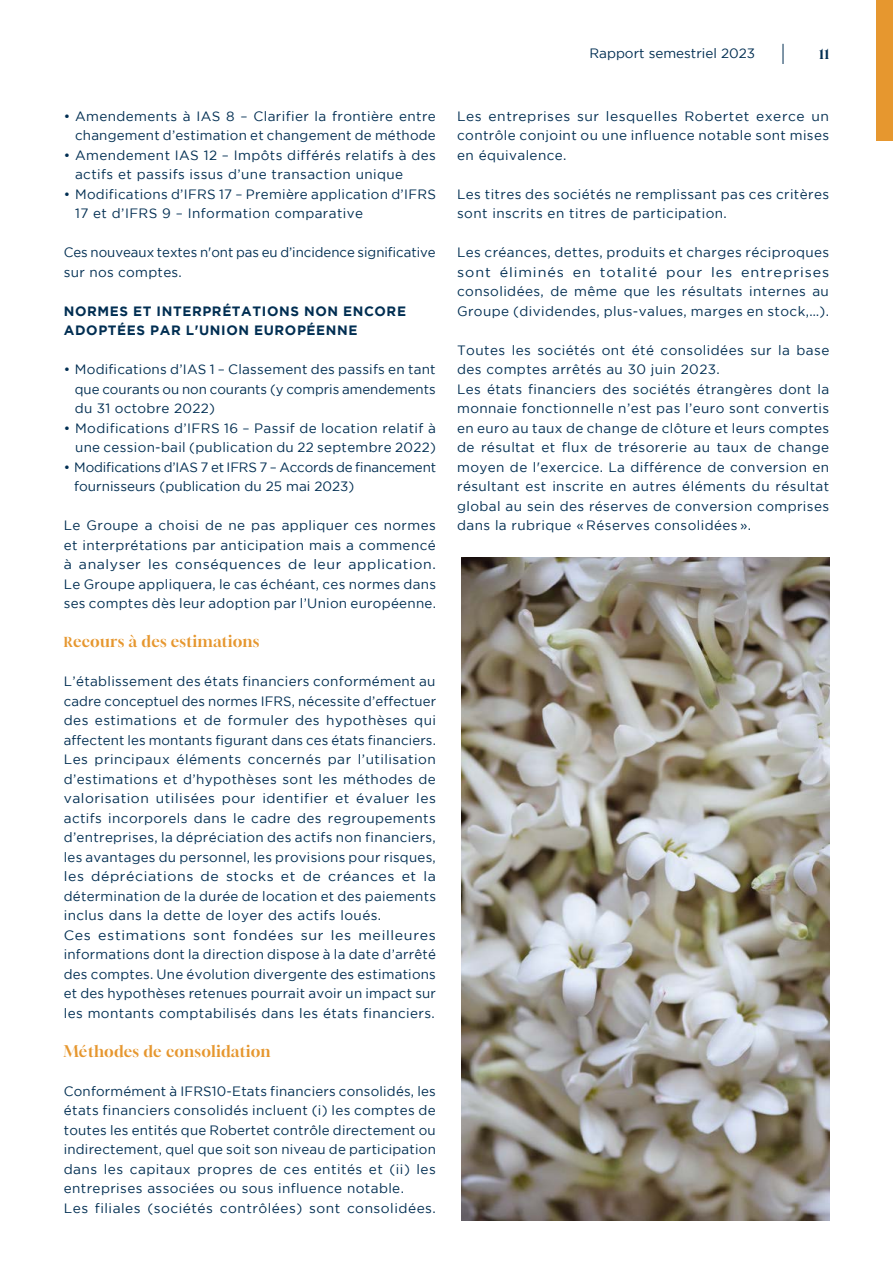
<style>
.page{position:relative;width:893px;height:1263px;background:#fff}
.page>*{position:absolute;margin:0;border:0;box-sizing:border-box;transform-origin:0 0}
.t1{font:15.75px "Gloock";letter-spacing:.015em;color:#e6972f}
.t2{font:13.5px/19.5px "Gotham";letter-spacing:.03em;color:#002e52}
.t3{font:13.5px/19.5px "Gotham";color:#002e52}
.t4{font:13.5px/19.5px "Gotham";letter-spacing:-.01em;color:#002e52}
.t5{font:700 13.5px/19.5px "Gotham";letter-spacing:.045em;color:#002e52}
.t6{font:13.5px "Gloock";color:#002e52}
.s1{font-size:13.5px}
</style>
<div class="page">
<svg style="left:783px;top:44px;width:1px;height:20px"></svg>
<div style="left:877px;top:0;width:16px;height:140px;background:#e6972f"></div>
<img style="left:461px;top:557px;width:368px;height:663px">
<p class="t2" style="left:64px;top:106px;width:374px;text-align:right">• Amendements à IAS 8 – Clarifier la frontière entre changement d’estimation et changement de méthode</p>
<p class="t2" style="left:75px;top:145px;width:362px;text-indent:-11px">• Amendement IAS 12 – Impôts différés relatifs à des actifs et passifs issus d’une transaction unique</p>
<p class="t2" style="left:75px;top:184px;width:362px;text-indent:-11px">• Modifications d’IFRS 17 – Première application d’IFRS<br>17 et d’IFRS 9 – Information comparative</p>
<p class="t3" style="left:64px;top:242px;width:373px">Ces nouveaux textes n'ont pas eu d’incidence significative sur nos comptes.</p>
<p class="t5" style="left:64px;top:301px;width:344px">NORMES ET INTERPRÉTATIONS NON ENCORE<br>ADOPTÉES PAR L'UNION EUROPÉENNE</p>
<p class="t2" style="left:75px;top:359px;width:362px;text-align:justify;text-indent:-11px">• Modifications d’IAS 1 – Classement des passifs en tant que courants ou non courants (y compris amendements du 31 octobre 2022)</p>
<p class="t2" style="left:64px;top:418px;width:374px;text-align:right">• Modifications d’IFRS 16 – Passif de location relatif à une cession-bail (publication du 22 septembre 2022)</p>
<p class="t4" style="left:74px;top:457px;width:363px;text-indent:-11px">• Modifications d’IAS 7 et IFRS 7 – Accords de financement fournisseurs (publication du 25 mai 2023)</p>
<p class="t2" style="left:64px;top:515px;width:374px;text-align:justify">Le Groupe a choisi de ne pas appliquer ces normes et interprétations par anticipation mais a commencé à analyser les conséquences de leur application.<br>Le Groupe appliquera, le cas échéant, ces normes dans ses comptes dès leur adoption par l’Union européenne.</p>
<p class="t1" style="left:64px;top:631px;width:197px"><span class="s1">R</span>ecours à des estimations</p>
<p class="t2" style="left:64px;top:671px;width:374px">L’établissement des états financiers conformément au cadre conceptuel des normes IFRS, nécessite d’effectuer des estimations et de formuler des hypothèses qui affectent les montants figurant dans ces états financiers.<br>Les principaux éléments concernés par l’utilisation d’estimations et d’hypothèses sont les méthodes de valorisation utilisées pour identifier et évaluer les actifs incorporels dans le cadre des regroupements d’entreprises, la dépréciation des actifs non financiers, les avantages du personnel, les provisions pour risques, les dépréciations de stocks et de créances et la détermination de la durée de location et des paiements inclus dans la dette de loyer des actifs loués.<br>Ces estimations sont fondées sur les meilleures informations dont la direction dispose à la date d’arrêté des comptes. Une évolution divergente des estimations et des hypothèses retenues pourrait avoir un impact sur les montants comptabilisés dans les états financiers.</p>
<p class="t1" style="left:64px;top:1041px;width:208px">Méthodes de consolidation</p>
<p class="t2" style="left:64px;top:1081px;width:374px">Conformément à IFRS10-Etats financiers consolidés, les états financiers consolidés incluent (i) les comptes de toutes les entités que Robertet contrôle directement ou indirectement, quel que soit son niveau de participation dans les capitaux propres de ces entités et (ii) les entreprises associées ou sous influence notable.<br>Les filiales (sociétés contrôlées) sont consolidées.</p>
<p class="t3" style="left:589px;top:44px;width:167px">Rapport semestriel 2023</p>
<p class="t6" style="left:819px;top:46px;width:11px">11</p>
<p class="t2" style="left:457px;top:106px;width:374px;text-align:justify">Les entreprises sur lesquelles Robertet exerce un contrôle conjoint ou une influence notable sont mises en équivalence.</p>
<p class="t2" style="left:457px;top:184px;width:374px">Les titres des sociétés ne remplissant pas ces critères sont inscrits en titres de participation.</p>
<p class="t2" style="left:457px;top:242px;width:374px;text-align:justify">Les créances, dettes, produits et charges réciproques sont éliminés en totalité pour les entreprises consolidées, de même que les résultats internes au Groupe (dividendes, plus-values, marges en stock,…).</p>
<p class="t2" style="left:457px;top:340px;width:374px">Toutes les sociétés ont été consolidées sur la base des comptes arrêtés au 30 juin 2023.<br>Les états financiers des sociétés étrangères dont la monnaie fonctionnelle n’est pas l’euro sont convertis en euro au taux de change de clôture et leurs comptes de résultat et flux de trésorerie au taux de change moyen de l'exercice. La différence de conversion en résultant est inscrite en autres éléments du résultat global au sein des réserves de conversion comprises dans la rubrique « Réserves consolidées ».</p>
</div>
